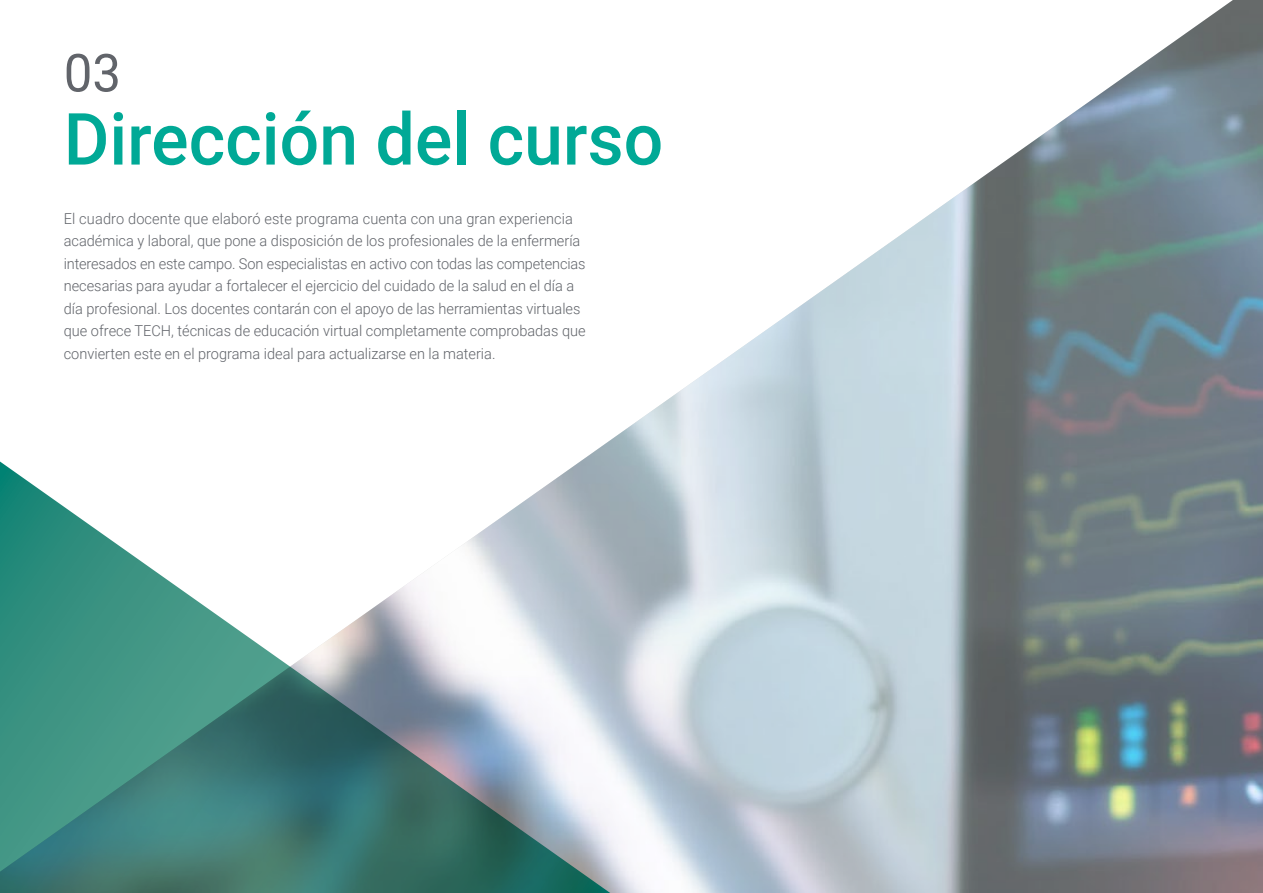
<style>
.page{position:relative;width:1263px;height:893px;background:#fff}
.page>*{position:absolute;margin:0;border:0;box-sizing:border-box;transform-origin:0 0}
.t1{font:500 72px "Roboto";color:#00a996}
.t2{font:52.5px "Roboto";color:#61646a}
.t3{font:300 15px/22.5px "Roboto";color:#61646a}
</style>
<div class="page">
<img style="left:602px;top:0;width:661px;height:893px">
<svg style="left:0;top:446px;width:640px;height:447px"></svg>
<h2 class="t2" style="left:64px;top:36px;width:59px">03</h2>
<h1 class="t1" style="left:64px;top:89px;width:601px">Dirección del curso</h1>
<p class="t3" style="left:64px;top:207px;width:523px">El cuadro docente que elaboró este programa cuenta con una gran experiencia académica y laboral, que pone a disposición de los profesionales de la enfermería interesados en este campo. Son especialistas en activo con todas las competencias necesarias para ayudar a fortalecer el ejercicio del cuidado de la salud en el día a día profesional. Los docentes contarán con el apoyo de las herramientas virtuales que ofrece TECH, técnicas de educación virtual completamente comprobadas que convierten este en el programa ideal para actualizarse en la materia.</p>
</div>
